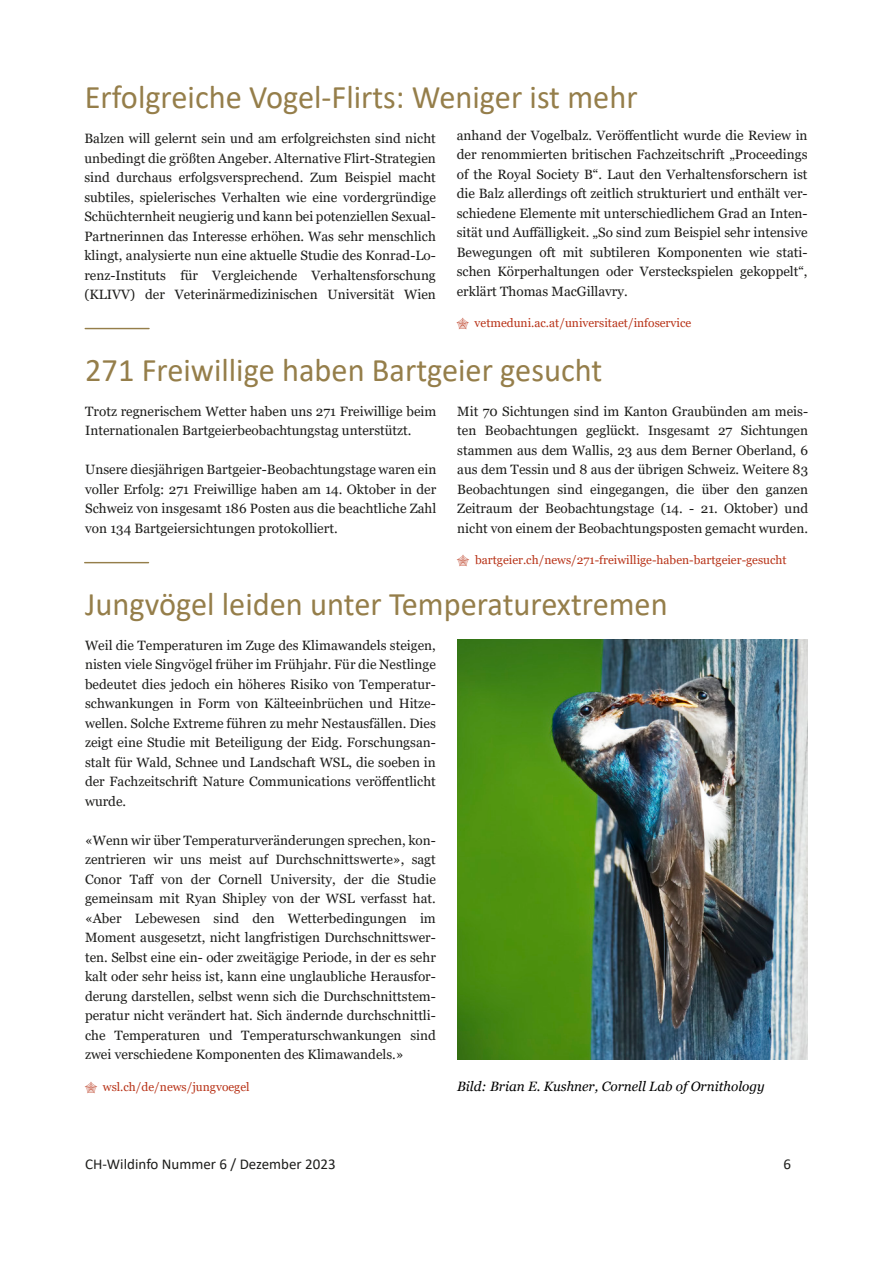
<style>
.page{position:relative;width:893px;height:1263px;background:#fff}
.page>*{position:absolute;margin:0;border:0;box-sizing:border-box;transform-origin:0 0}
.t1{font:33px "Calibri";color:#957e4a}
.t2{font:15px "Calibri";color:#1d1d1b}
.t3{font:13.5px/19.5px "Georgia";color:#1d1d1b;text-align:justify}
.t4{font:italic 13.5px "Georgia";color:#000}
.t5{font:12px "Georgia";color:#b83318}
</style>
<div class="page">
<hr style="left:85px;top:328px;width:64px;height:1px;background:#957e4a">
<hr style="left:85px;top:562px;width:63px;height:1px;background:#957e4a">
<img style="left:457px;top:640px;width:351px;height:419px">
<h1 class="t1" style="left:85px;top:83px;width:554px">Erfolgreiche Vogel-Flirts: Weniger ist mehr</h1>
<p class="t3" style="left:84px;top:130px;width:353px">Balzen will gelernt sein und am erfolgreichsten sind nicht unbedingt die größten Angeber. Alternative Flirt-Strategien sind durchaus erfolgsversprechend. Zum Beispiel macht subtiles, spielerisches Verhalten wie eine vordergründige Schüchternheit neugierig und kann bei potenziellen Sexual-Partnerinnen das Interesse erhöhen. Was sehr menschlich klingt, analysierte nun eine aktuelle Studie des Konrad-Lo&shy;renz-Instituts für Vergleichende Verhaltensforschung (KLIVV) der Veterinärmedizinischen Universität Wien</p>
<p class="t3" style="left:457px;top:126px;width:352px">anhand der Vogelbalz. Veröffentlicht wurde die Review in der renommierten britischen Fachzeitschrift „Proceedings of the Royal Society B“. Laut den Verhaltensforschern ist die Balz allerdings oft zeitlich strukturiert und enthält ver&shy;schiedene Elemente mit unterschiedlichem Grad an Inten&shy;sität und Auffälligkeit. „So sind zum Beispiel sehr intensive Bewegungen oft mit subtileren Komponenten wie stati&shy;schen Körperhaltungen oder Versteckspielen gekoppelt“, erklärt Thomas MacGillavry.</p>
<p class="t5" style="left:475px;top:318px;width:218px">vetmeduni.ac.at/universitaet/infoservice</p>
<h1 class="t1" style="left:85px;top:356px;width:518px">271 Freiwillige haben Bartgeier gesucht</h1>
<p class="t3" style="left:457px;top:403px;width:352px">Mit 70 Sichtungen sind im Kanton Graubünden am meis&shy;ten Beobachtungen geglückt. Insgesamt 27 Sichtungen stammen aus dem Wallis, 23 aus dem Berner Oberland, 6 aus dem Tessin und 8 aus der übrigen Schweiz. Weitere 83<br>Beobachtungen sind eingegangen, die über den ganzen Zeitraum der Beobachtungstage (14. - 21. Oktober) und nicht von einem der Beobachtungsposten gemacht wurden.</p>
<p class="t5" style="left:475px;top:555px;width:313px">bartgeier.ch/news/271-freiwillige-haben-bartgeier-gesucht</p>
<h1 class="t1" style="left:85px;top:590px;width:584px">Jungvögel leiden unter Temperaturextremen</h1>
<p class="t3" style="left:85px;top:636px;width:352px">Weil die Temperaturen im Zuge des Klimawandels steigen, nisten viele Singvögel früher im Frühjahr. Für die Nestlinge bedeutet dies jedoch ein höheres Risiko von Temperatur&shy;schwankungen in Form von Kälteeinbrüchen und Hitze&shy;wellen. Solche Extreme führen zu mehr Nestausfällen. Dies zeigt eine Studie mit Beteiligung der Eidg. Forschungsan&shy;stalt für Wald, Schnee und Landschaft WSL, die soeben in der Fachzeitschrift Nature Communications veröffentlicht wurde.</p>
<p class="t3" style="left:85px;top:831px;width:352px">«Wenn wir über Temperaturveränderungen sprechen, kon&shy;zentrieren wir uns meist auf Durchschnittswerte», sagt Conor Taff von der Cornell University, der die Studie gemeinsam mit Ryan Shipley von der WSL verfasst hat. «Aber Lebewesen sind den Wetterbedingungen im Moment ausgesetzt, nicht langfristigen Durchschnittswer&shy;ten. Selbst eine ein- oder zweitägige Periode, in der es sehr kalt oder sehr heiss ist, kann eine unglaubliche Herausfor&shy;derung darstellen, selbst wenn sich die Durchschnittstem&shy;peratur nicht verändert hat. Sich ändernde durchschnittli&shy;che Temperaturen und Temperaturschwankungen sind zwei verschiedene Komponenten des Klimawandels.»</p>
<p class="t5" style="left:103px;top:1082px;width:148px">wsl.ch/de/news/jungvoegel</p>
<p class="t4" style="left:457px;top:1081px;width:309px">Bild: Brian E. Kushner, Cornell Lab of Ornithology</p>
<p class="t3" style="left:85px;top:403px;width:353px">Trotz regnerischem Wetter haben uns 271 Freiwillige beim<br>Internationalen Bartgeierbeobachtungstag unterstützt.</p>
<p class="t3" style="left:85px;top:461px;width:353px">Unsere diesjährigen Bartgeier-Beobachtungstage waren ein voller Erfolg: 271 Freiwillige haben am 14. Oktober in der Schweiz von insgesamt 186 Posten aus die beachtliche Zahl von 134 Bartgeiersichtungen protokolliert.</p>
<p class="t2" style="left:85px;top:1157px;width:252px">CH-Wildinfo Nummer 6 / Dezember 2023</p>
<p class="t2" style="left:784px;top:1157px;width:9px">6</p>
</div>
